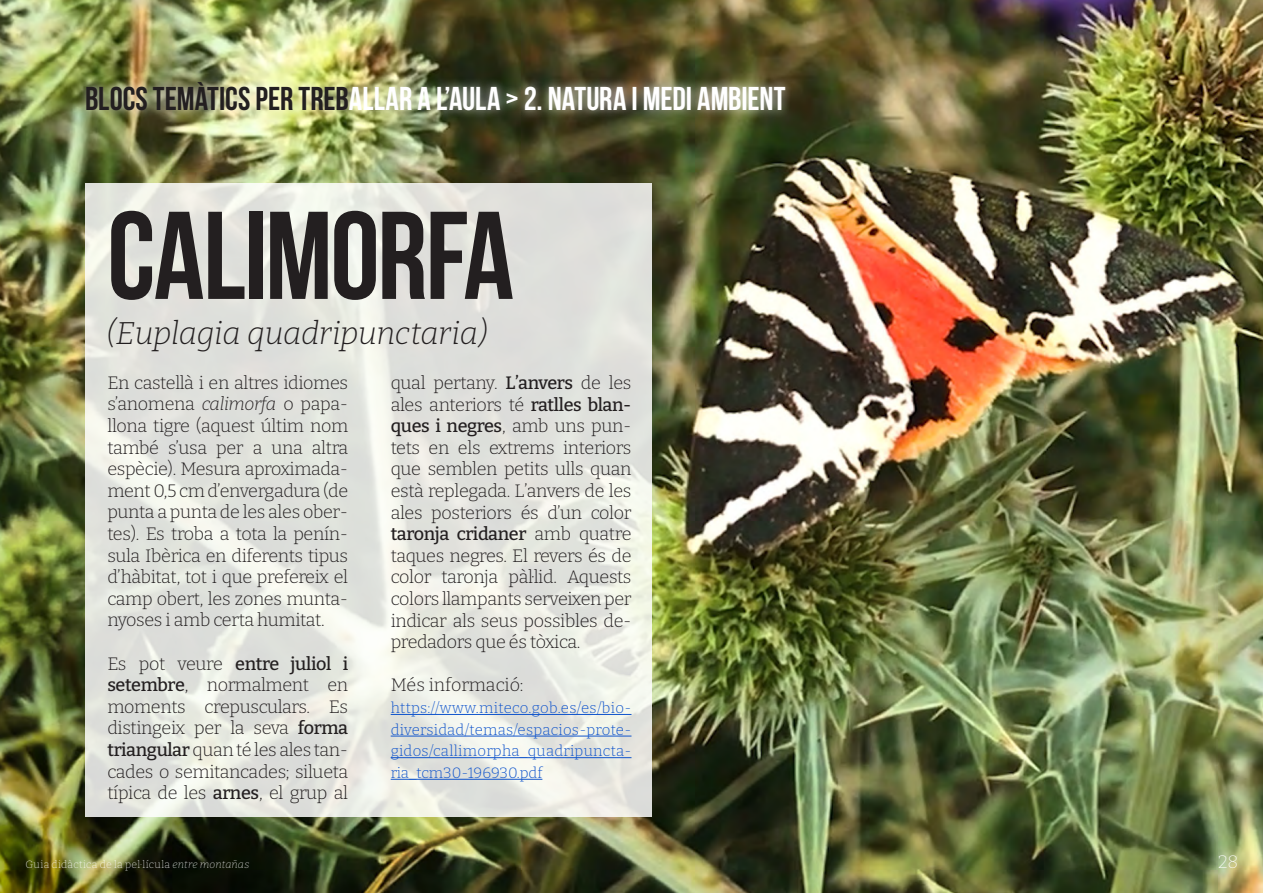
<style>
.page{position:relative;width:1263px;height:893px;background:#fff}
.page>*{position:absolute;margin:0;border:0;box-sizing:border-box;transform-origin:0 0}
.t1{font:700 124.5px "Bebas Neue";letter-spacing:-.015em;color:#231f20}
.t2{font:700 33px "Bebas Neue";color:#fff}
.t3{font:italic 300 31.5px "Bitter";letter-spacing:-.015em;color:#231f20}
.t4{font:300 18px/21.6px "Bitter";letter-spacing:-.02em;color:#231f20;text-align:justify}
.t5{font:300 18px "Bitter";color:#231f20}
.t6{font:200 18px "Bitter";color:#fff}
.t7{font:300 15px/21.6px "Bitter";letter-spacing:.015em;color:#15c;text-align:justify}
.t8{font:200 10.5px "Bitter";letter-spacing:.025em;color:#fff}
.s1{color:#231f20}
.s2{font-style:italic}
.s3{font-weight:500}
</style>
<div class="page">
<img style="left:0;top:0;width:1263px;height:893px">
<div style="left:77px;top:73px;width:717px;height:47px;background:#fff;opacity:.75"></div>
<svg style="left:85px;top:183px;width:566px;height:633px;background:#e4e5df"></svg>
<hr style="left:391px;top:714px;width:240px;height:1px;background:#15c">
<hr style="left:391px;top:736px;width:240px;height:1px;background:#15c">
<hr style="left:391px;top:757px;width:240px;height:1px;background:#15c">
<hr style="left:391px;top:779px;width:151px;height:1px;background:#15c">
<p class="t2" style="left:85px;top:80px;width:702px"><span class="s1">BLOCS TEMÀTICS PER TREB</span>ALLAR A L’AULA &gt; 2. NATURA I MEDI AMBIENT</p>
<p class="t1" style="left:107px;top:188px;width:408px">CALIMORFA</p>
<p class="t3" style="left:107px;top:313px;width:381px">(Euplagia quadripunctaria)</p>
<p class="t4" style="left:107px;top:371px;width:242px">En castellà i en altres idiomes s’anomena <span class="s2">calimorfa</span> o papa&shy;llona tigre (aquest últim nom també s’usa per a una altra espècie). Mesura aproximada&shy;ment 0,5 cm d’envergadura (de punta a punta de les ales ober&shy;tes). Es troba a tota la penín&shy;sula Ibèrica en diferents tipus d’hàbitat, tot i que prefereix el camp obert, les zones munta&shy;nyoses i amb certa humitat.</p>
<p class="t4" style="left:107px;top:652px;width:242px">Es pot veure <span class="s3">entre juliol i setembre</span>, normalment en moments crepusculars. Es distingeix per la seva <span class="s3">forma triangular</span> quan té les ales tan&shy;cades o semitancades; silueta típica de les <span class="s3">arnes</span>, el grup al</p>
<p class="t4" style="left:391px;top:371px;width:242px">qual pertany. <span class="s3">L’anvers</span> de les ales anteriors té <span class="s3">ratlles blan&shy;ques i negres</span>, amb uns pun&shy;tets en els extrems interiors que semblen petits ulls quan està replegada. L’anvers de les ales posteriors és d’un color <span class="s3">taronja cridaner</span> amb quatre taques negres. El revers és de color taronja pàl·lid. Aquests colors llampants serveixen per indicar als seus possibles de&shy;predadors que és tòxica.</p>
<p class="t5" style="left:391px;top:674px;width:134px">Més informació:</p>
<p class="t7" style="left:391px;top:697px;width:242px">https://www.miteco.gob.es/es/bio&shy;diversidad/temas/espacios-prote&shy;gidos/callimorpha_quadripuncta&shy;ria_tcm30-196930.pdf</p>
<p class="t8" style="left:26px;top:857px;width:225px">Guia didàctica de la pel·lícula <span class="s2">entre montañas</span></p>
<p class="t6" style="left:1218px;top:850px;width:22px">28</p>
</div>
